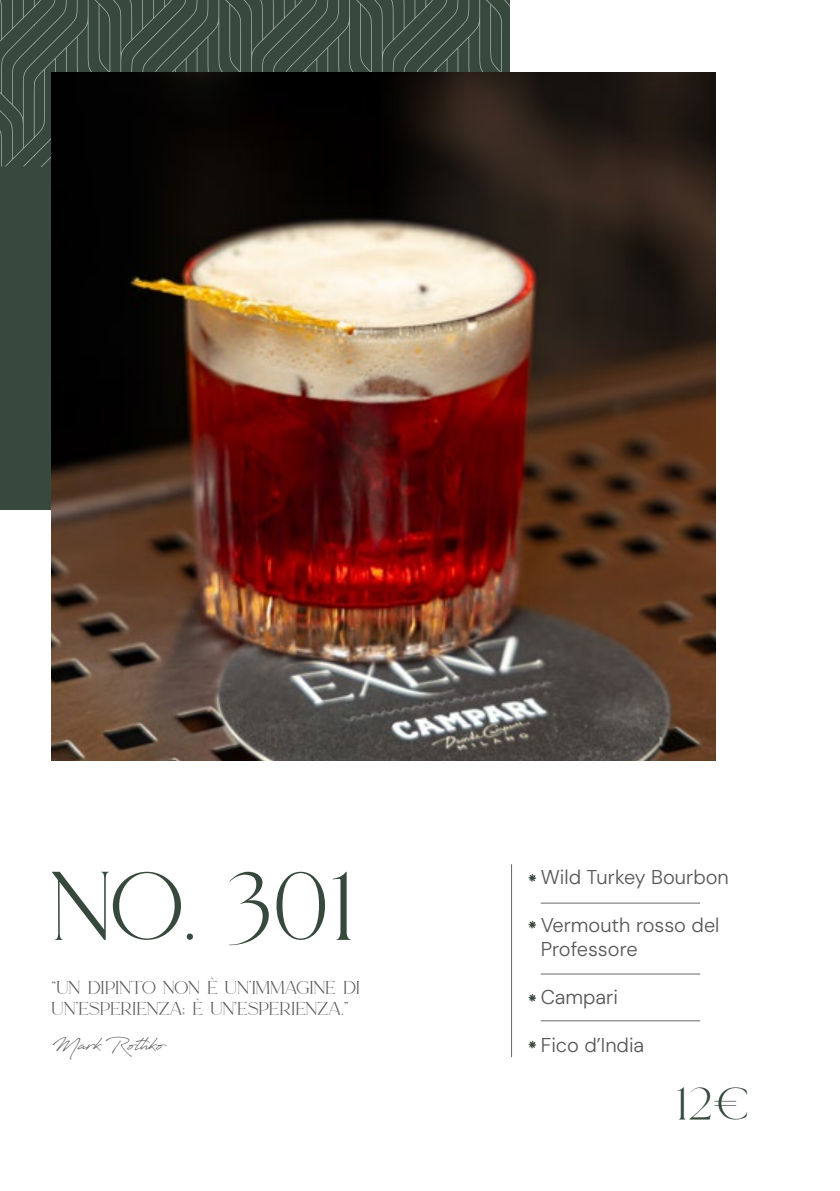
<style>
.page{position:relative;width:840px;height:1191px;background:#fff}
.page>*{position:absolute;margin:0;border:0;box-sizing:border-box;transform-origin:0 0}
.t1{font:100px "Le Major";color:#37493d}
.t2{font:47.8px "Le Major";color:#37493d}
.t3{font:300 20px/24px "DM Sans 18 pt";color:#575756}
.t4{font:19.2px/21px "Le Major";color:#575756}
.t5{font:19.2px "Antro Vectra Bolder";color:#575756}
</style>
<div class="page">
<div style="left:0;top:0;width:509px;height:509px;background:#37493d"></div>
<svg style="left:35px;top:0;width:390px;height:167px"></svg>
<svg style="left:0;top:0;width:35px;height:166px"></svg>
<svg style="left:425px;top:0;width:291px;height:167px"></svg>
<img style="left:52px;top:72px;width:663px;height:688px">
<hr style="left:510px;top:864px;width:1px;height:193px;background:#000">
<hr style="left:540px;top:902px;width:159px;height:1px;background:#000">
<hr style="left:540px;top:973px;width:159px;height:1px;background:#000">
<hr style="left:540px;top:1020px;width:159px;height:1px;background:#000">
<svg style="left:528px;top:874px;width:8px;height:8px"></svg>
<svg style="left:528px;top:920px;width:8px;height:8px"></svg>
<svg style="left:528px;top:994px;width:8px;height:7px"></svg>
<svg style="left:528px;top:1040px;width:8px;height:8px"></svg>
<h1 class="t1" style="left:52px;top:868px;width:304px">NO. 301</h1>
<p class="t4" style="left:52px;top:980px;width:310px">“UN DIPINTO NON È UN’IMMAGINE DI<br>UN’ESPERIENZA; È UN’ESPERIENZA.”</p>
<p class="t5" style="left:52px;top:1031px;width:114px">Mark Rothko</p>
<p class="t3" style="left:540px;top:865px;width:189px">Wild Turkey Bourbon</p>
<p class="t3" style="left:540px;top:913px;width:180px">Vermouth rosso del<br>Professore</p>
<p class="t3" style="left:540px;top:985px;width:79px">Campari</p>
<p class="t3" style="left:540px;top:1033px;width:105px">Fico d’India</p>
<h2 class="t2" style="left:675px;top:1085px;width:75px">12€</h2>
</div>
